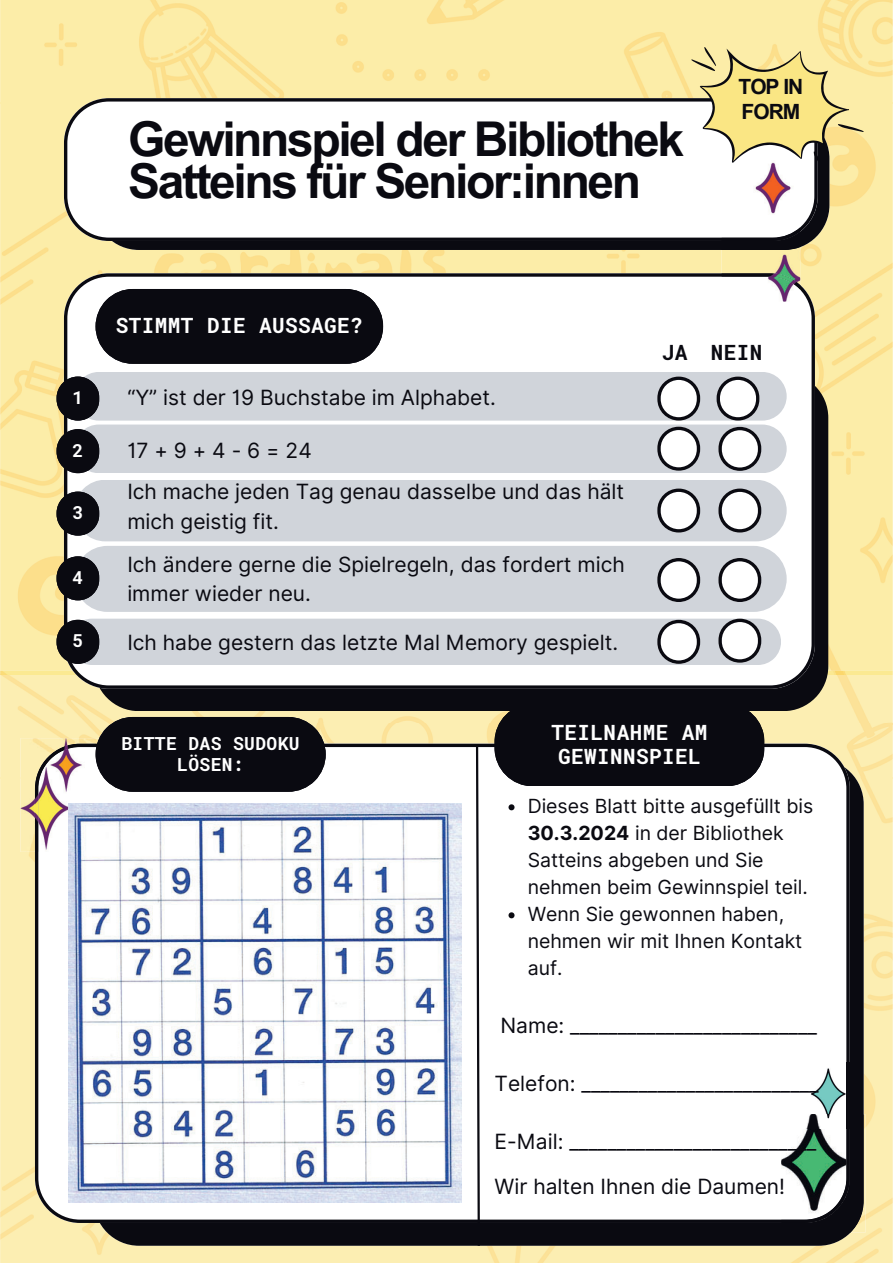
<style>
.page{position:relative;width:893px;height:1263px;background:#fff}
.page>*{position:absolute;margin:0;border:0;box-sizing:border-box;transform-origin:0 0}
.t1{font:700 48px/42.8px "Arial MT Pro";letter-spacing:-.05em;color:#0a0a11}
.t2{font:21px/41.4px "Inter";color:#0a0a11}
.t3{font:700 21px/24.8px "Roboto Mono";letter-spacing:.02em;color:#fff;text-align:center}
.t4{font:700 21px/24.8px "Arial MT Pro";letter-spacing:-.05em;color:#0a0a11}
.t5{font:700 21px "Roboto Mono";letter-spacing:.02em;color:#0a0a11}
.t6{font:19.5px/27px "Inter";color:#0a0a11}
.t7{font:700 18px/21.3px "Roboto Mono";letter-spacing:.02em;color:#fff;text-align:center}
.t8{font:700 17.85px "Roboto Mono";color:#fff}
.s1{font-weight:700}
</style>
<div class="page">
<img style="left:0;top:0;width:893px;height:103px">
<img style="left:0;top:103px;width:104px;height:568px">
<img style="left:800px;top:103px;width:93px;height:568px">
<img style="left:104px;top:241px;width:617px;height:32px">
<img style="left:0;top:675px;width:157px;height:103px">
<img style="left:157px;top:675px;width:736px;height:49px">
<img style="left:326px;top:724px;width:567px;height:54px">
<img style="left:0;top:778px;width:51px;height:485px">
<img style="left:842px;top:778px;width:51px;height:485px">
<div style="left:51px;top:1223px;width:791px;height:40px;background:#fceeb2"></div>
<img style="left:0;top:671px;width:893px;height:4px">
<div style="left:94px;top:114px;width:735px;height:136px;background:#0a0a11;border-radius:45px"></div>
<svg style="left:64px;top:98px;width:754px;height:143px;background:#f0f0f0"></svg>
<div style="left:94px;top:373px;width:734px;height:338px;background:#0a0a11;border-radius:45px"></div>
<svg style="left:64px;top:273px;width:750px;height:415px"></svg>
<div style="left:96px;top:289px;width:287px;height:75px;background:#0a0a11"></div>
<div style="left:74px;top:546px;width:713px;height:66px;background:#d0d4da;border-radius:33px"></div>
<svg style="left:657px;top:558px;width:43px;height:44px"></svg>
<svg style="left:718px;top:558px;width:43px;height:44px"></svg>
<svg style="left:57px;top:372px;width:729px;height:101px;background:#c7cacf"></svg>
<svg style="left:57px;top:480px;width:729px;height:61px;background:#c8cbd0"></svg>
<svg style="left:57px;top:556px;width:42px;height:44px;background:#302e2e"></svg>
<svg style="left:57px;top:619px;width:724px;height:46px;background:#c5c8cd"></svg>
<div style="left:94px;top:759px;width:770px;height:487px;background:#0a0a11;border-radius:45px"></div>
<div style="left:35px;top:744px;width:814px;height:479px;background:#fff"></div>
<svg style="left:96px;top:717px;width:230px;height:75px"></svg>
<div style="left:494px;top:711px;width:270px;height:75px;background:#0a0a11"></div>
<svg style="left:475px;top:743px;width:6px;height:505px"></svg>
<img style="left:20px;top:738px;width:76px;height:114px">
<img style="left:35px;top:744px;width:62px;height:108px">
<img style="left:96px;top:738px;width:3px;height:33px">
<img style="left:864px;top:1114px;width:1px;height:119px">
<img style="left:849px;top:1114px;width:15px;height:119px">
<img style="left:781px;top:1114px;width:68px;height:109px">
<img style="left:805px;top:1178px;width:44px;height:45px">
<img style="left:800px;top:1062px;width:57px;height:67px">
<img style="left:721px;top:250px;width:79px;height:23px">
<img style="left:788px;top:247px;width:12px;height:3px">
<img style="left:721px;top:168px;width:79px;height:59px">
<img style="left:721px;top:227px;width:79px;height:14px">
<img style="left:721px;top:290px;width:79px;height:12px">
<img style="left:721px;top:273px;width:79px;height:17px">
<svg style="left:691px;top:47px;width:172px;height:121px;background:#e9da9a"></svg>
<img style="left:69px;top:803px;width:392px;height:399px">
<svg style="left:508px;top:804px;width:6px;height:6px"></svg>
<svg style="left:508px;top:912px;width:6px;height:6px"></svg>
<h1 class="t1" style="left:128px;top:123px;width:557px">Gewinnspiel der Bibliothek<br>Satteins für Senior:innen</h1>
<p class="t4" style="left:738px;top:77px;width:66px">TOP IN<br>FORM</p>
<p class="t8" style="left:73px;top:386px;width:12px">1</p>
<p class="t8" style="left:73px;top:438px;width:12px">2</p>
<p class="t8" style="left:73px;top:501px;width:12px">3</p>
<p class="t8" style="left:73px;top:565px;width:12px">4</p>
<p class="t8" style="left:73px;top:629px;width:12px">5</p>
<p class="t3" style="left:116px;top:312px;width:248px">STIMMT DIE AUSSAGE?</p>
<p class="t2" style="left:127px;top:377px;width:370px">“Y” ist der 19 Buchstabe im Alphabet.</p>
<p class="t2" style="left:127px;top:430px;width:498px">17+9+4-6=24<br>Ich mache jeden Tag genau dasselbe und das hält</p>
<p class="t2" style="left:127px;top:499px;width:499px;line-height:43.3px">mich geistig fit.<br>Ich ändere gerne die Spielregeln, das fordert mich</p>
<p class="t2" style="left:127px;top:573px;width:185px">immer wieder neu.</p>
<p class="t2" style="left:127px;top:621px;width:492px">Ich habe gestern das letzte Mal Memory gespielt.</p>
<p class="t5" style="left:662px;top:338px;width:102px">JA NEIN</p>
<p class="t7" style="left:121px;top:732px;width:180px">BITTE DAS SUDOKU<br>LÖSEN:</p>
<p class="t3" style="left:551px;top:719px;width:157px">TEILNAHME AM<br>GEWINNSPIEL</p>
<p class="t6" style="left:528px;top:793px;width:287px">Dieses Blatt bitte ausgefüllt bis<br><span class="s1">30.3.2024</span> in der Bibliothek<br>Satteins abgeben und Sie nehmen beim Gewinnspiel teil.<br>Wenn Sie gewonnen haben, nehmen wir mit Ihnen Kontakt auf.</p>
<p class="t2" style="left:500px;top:1005px;width:318px">Name: __________________________</p>
<p class="t2" style="left:494px;top:1063px;width:326px">Telefon: _________________________</p>
<p class="t2" style="left:494px;top:1119px;width:323px;line-height:45px">E-Mail: __________________________<br>Wir halten Ihnen die Daumen!</p>
</div>
